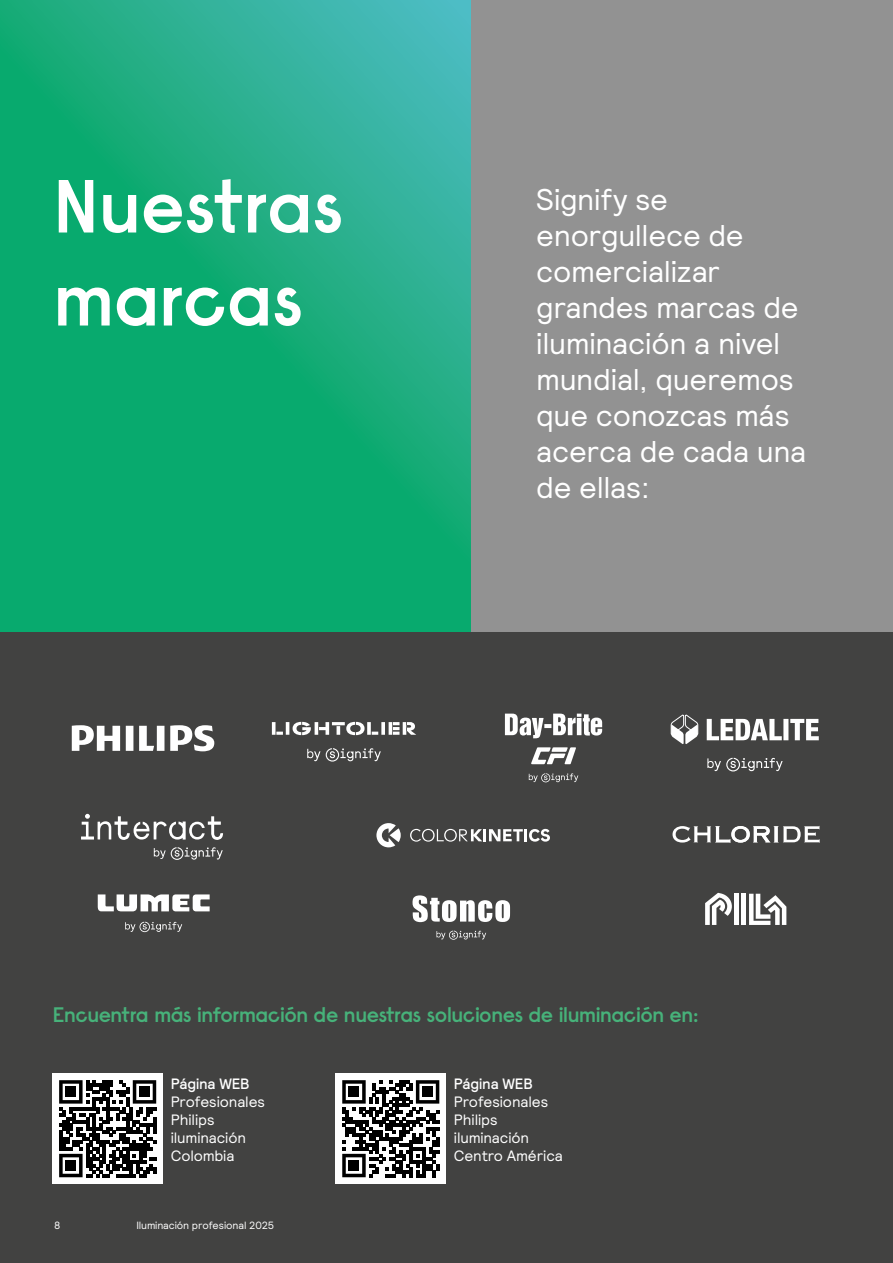
<style>
.page{position:relative;width:893px;height:1263px;background:#fff}
.page>*{position:absolute;margin:0;border:0;box-sizing:border-box;transform-origin:0 0}
.t1{font:600 75px/93px "Signify Raisonne";letter-spacing:-.02em;color:#fff}
.t2{font:30px/36px "Relative";letter-spacing:-.01em;color:#fff}
.t3{font:600 21px "Signify Raisonne";letter-spacing:-.035em;color:#47b27a}
.t4{font:15px/18px "Relative";letter-spacing:-.005em;color:#fff}
.t5{font:500 15px "Relative";letter-spacing:-.015em;color:#fff}
.t6{font:10.5px "Relative";letter-spacing:-.01em;color:#fff}
</style>
<div class="page">
<div style="left:0;top:631px;width:893px;height:632px;background:#424241"></div>
<div style="left:454px;top:0;width:439px;height:631px;background:#929292"></div>
<svg style="left:0;top:0;width:470px;height:631px;background:#17ac7d"></svg>
<svg style="left:72px;top:725px;width:142px;height:26px"></svg>
<svg style="left:81px;top:814px;width:142px;height:26px"></svg>
<svg style="left:154px;top:847px;width:69px;height:13px"></svg>
<svg style="left:672px;top:826px;width:148px;height:17px"></svg>
<svg style="left:272px;top:722px;width:144px;height:13px"></svg>
<svg style="left:307px;top:748px;width:74px;height:13px"></svg>
<svg style="left:125px;top:922px;width:57px;height:10px"></svg>
<svg style="left:98px;top:894px;width:112px;height:17px"></svg>
<svg style="left:505px;top:714px;width:97px;height:50px"></svg>
<svg style="left:529px;top:773px;width:49px;height:9px"></svg>
<svg style="left:413px;top:895px;width:97px;height:27px"></svg>
<svg style="left:436px;top:931px;width:50px;height:9px"></svg>
<svg style="left:707px;top:758px;width:76px;height:13px"></svg>
<svg style="left:670px;top:714px;width:29px;height:30px"></svg>
<svg style="left:707px;top:719px;width:112px;height:21px"></svg>
<svg style="left:410px;top:829px;width:140px;height:13px"></svg>
<svg style="left:376px;top:823px;width:25px;height:24px"></svg>
<div style="left:52px;top:1073px;width:111px;height:111px;background:#fff"></div>
<svg style="left:59px;top:1080px;width:97px;height:97px"></svg>
<div style="left:66px;top:1087px;width:10px;height:10px;background:#000"></div>
<div style="left:139px;top:1087px;width:11px;height:10px;background:#000"></div>
<div style="left:66px;top:1160px;width:10px;height:10px;background:#000"></div>
<div style="left:336px;top:1073px;width:110px;height:111px;background:#fff"></div>
<svg style="left:342px;top:1080px;width:97px;height:97px"></svg>
<div style="left:349px;top:1087px;width:10px;height:10px;background:#000"></div>
<div style="left:423px;top:1087px;width:10px;height:10px;background:#000"></div>
<div style="left:349px;top:1160px;width:10px;height:10px;background:#000"></div>
<svg style="left:705px;top:893px;width:27px;height:32px"></svg>
<div style="left:734px;top:894px;width:5px;height:31px;background:#fff"></div>
<hr style="left:741px;top:894px;width:4px;height:31px;background:#fff">
<svg style="left:749px;top:894px;width:37px;height:31px"></svg>
<h1 class="t1" style="left:52px;top:159px;width:293px">Nuestras marcas</h1>
<p class="t2" style="left:536px;top:180px;width:272px">Signify se enorgullece de comercializar grandes marcas de iluminación a nivel mundial, queremos que conozcas más acerca de cada una de ellas:</p>
<p class="t3" style="left:52px;top:1001px;width:648px">Encuentra más información de nuestras soluciones de iluminación en:</p>
<p class="t5" style="left:171px;top:1073px;width:80px">Página WEB</p>
<p class="t4" style="left:171px;top:1092px;width:96px">Profesionales<br>Philips iluminación<br>Colombia</p>
<p class="t6" style="left:54px;top:1219px;width:8px">8</p>
<p class="t6" style="left:136px;top:1219px;width:139px">Iluminación profesional 2025</p>
<p class="t6" style="left:136px;top:1219px;width:130px">Catálogo Profesional 2023</p>
<p class="t5" style="left:454px;top:1073px;width:80px">Página WEB</p>
<p class="t4" style="left:454px;top:1092px;width:111px">Profesionales<br>Philips iluminación<br>Centro América</p>
</div>
